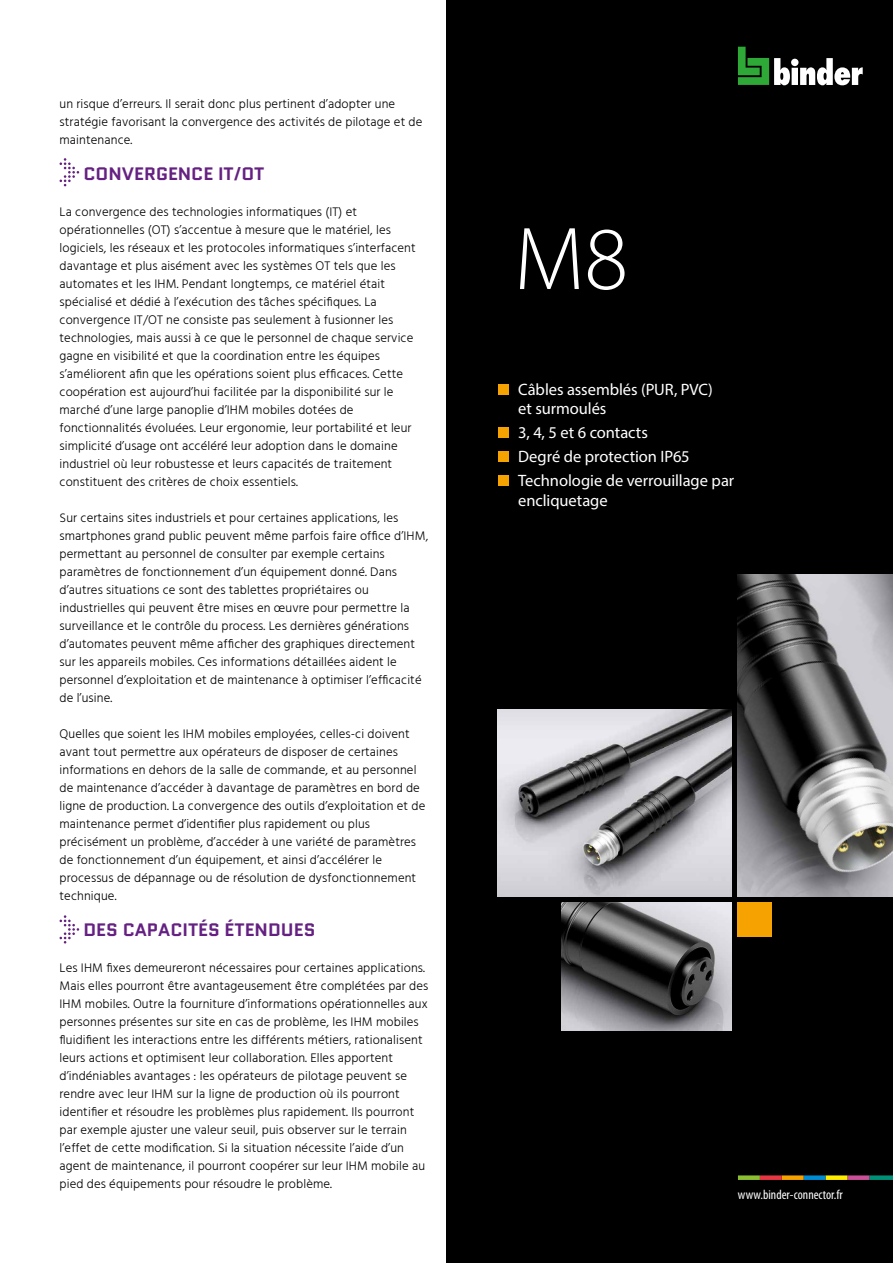
<style>
.page{position:relative;width:893px;height:1263px;background:#fff}
.page>*{position:absolute;margin:0;border:0;box-sizing:border-box;transform-origin:0 0}
.t1{font:300 90px "Myriad Pro";color:#fff}
.INTER{font:700 18px "Quantico";color:#652182}
.t2{font:16.5px/24px "Myriad Pro";letter-spacing:-.005em;color:#fff}
.t3{font:condensed 13.35px "Myriad Pro";color:#fff}
.Corps{font:300 12.75px/18px "Hind Guntur";letter-spacing:.01em;color:#000}
</style>
<div class="page">
<svg style="left:60px;top:158px;width:19px;height:28px"></svg>
<svg style="left:60px;top:915px;width:19px;height:28px"></svg>
<div style="left:446px;top:0;width:447px;height:1263px;background:#000"></div>
<img style="left:498px;top:710px;width:234px;height:187px">
<div style="left:738px;top:902px;width:34px;height:34px;background:#f6a200"></div>
<img style="left:562px;top:902px;width:170px;height:128px">
<img style="left:738px;top:575px;width:155px;height:322px">
<div style="left:869px;top:1175px;width:24px;height:5px;background:#009077"></div>
<div style="left:847px;top:1175px;width:22px;height:5px;background:#ca5097"></div>
<div style="left:825px;top:1175px;width:22px;height:5px;background:#ffec00"></div>
<div style="left:804px;top:1175px;width:21px;height:5px;background:#008cd3"></div>
<div style="left:782px;top:1175px;width:22px;height:5px;background:#f6a200"></div>
<div style="left:760px;top:1175px;width:22px;height:5px;background:#e73743"></div>
<div style="left:738px;top:1175px;width:22px;height:5px;background:#8cbf32"></div>
<svg style="left:738px;top:47px;width:125px;height:38px"></svg>
<div style="left:498px;top:384px;width:11px;height:10px;background:#f6a200"></div>
<div style="left:498px;top:427px;width:11px;height:11px;background:#f6a200"></div>
<div style="left:498px;top:475px;width:11px;height:11px;background:#f6a200"></div>
<div style="left:498px;top:451px;width:11px;height:11px;background:#f6a200"></div>
<p class="Corps" style="left:60px;top:95px;width:364px">un risque d’erreurs. Il serait donc plus pertinent d’adopter une stratégie favorisant la convergence des activités de pilotage et de maintenance.</p>
<p class="INTER" style="left:83px;top:161px;width:182px">CONVERGENCE IT/OT</p>
<p class="Corps" style="left:60px;top:203px;width:358px">La convergence des technologies informatiques (IT) et opérationnelles (OT) s’accentue à mesure que le matériel, les logiciels, les réseaux et les protocoles informatiques s’interfacent davantage et plus aisément avec les systèmes OT tels que les automates et les IHM. Pendant longtemps, ce matériel était spécialisé et dédié à l’exécution des tâches spécifiques. La convergence IT/OT ne consiste pas seulement à fusionner les technologies, mais aussi à ce que le personnel de chaque service gagne en visibilité et que la coordination entre les équipes s’améliorent afin que les opérations soient plus efficaces. Cette coopération est aujourd’hui facilitée par la disponibilité sur le marché d’une large panoplie d’IHM mobiles dotées de fonctionnalités évoluées. Leur ergonomie, leur portabilité et leur simplicité d’usage ont accéléré leur adoption dans le domaine industriel où leur robustesse et leurs capacités de traitement constituent des critères de choix essentiels.</p>
<p class="Corps" style="left:60px;top:509px;width:370px">Sur certains sites industriels et pour certaines applications, les smartphones grand public peuvent même parfois faire office d’IHM, permettant au personnel de consulter par exemple certains paramètres de fonctionnement d’un équipement donné. Dans d’autres situations ce sont des tablettes propriétaires ou industrielles qui peuvent être mises en œuvre pour permettre la surveillance et le contrôle du process. Les dernières générations d’automates peuvent même afficher des graphiques directement sur les appareils mobiles. Ces informations détaillées aident le personnel d’exploitation et de maintenance à optimiser l’efficacité de l’usine.</p>
<p class="Corps" style="left:60px;top:725px;width:367px">Quelles que soient les IHM mobiles employées, celles-ci doivent avant tout permettre aux opérateurs de disposer de certaines informations en dehors de la salle de commande, et au personnel de maintenance d’accéder à davantage de paramètres en bord de ligne de production. La convergence des outils d’exploitation et de maintenance permet d’identifier plus rapidement ou plus précisément un problème, d’accéder à une variété de paramètres de fonctionnement d’un équipement, et ainsi d’accélérer le processus de dépannage ou de résolution de dysfonctionnement technique.</p>
<p class="INTER" style="left:83px;top:917px;width:234px">DES CAPACITÉS ÉTENDUES</p>
<p class="Corps" style="left:60px;top:959px;width:370px">Les IHM fixes demeureront nécessaires pour certaines applications.<br>Mais elles pourront être avantageusement être complétées par des IHM mobiles. Outre la fourniture d’informations opérationnelles aux personnes présentes sur site en cas de problème, les IHM mobiles fluidifient les interactions entre les différents métiers, rationalisent leurs actions et optimisent leur collaboration. Elles apportent d’indéniables avantages : les opérateurs de pilotage peuvent se rendre avec leur IHM sur la ligne de production où ils pourront identifier et résoudre les problèmes plus rapidement. Ils pourront par exemple ajuster une valeur seuil, puis observer sur le terrain l’effet de cette modification. Si la situation nécessite l’aide d’un agent de maintenance, il pourront coopérer sur leur IHM mobile au pied des équipements pour résoudre le problème.</p>
<p class="t1" style="left:514px;top:210px;width:115px">M8</p>
<p class="t2" style="left:518px;top:379px;width:196px;line-height:19.5px">Câbles assemblés (PUR, PVC) et surmoulés</p>
<p class="t2" style="left:518px;top:421px;width:218px">3, 4, 5 et 6 contacts<br>Degré de protection IP65<br>Technologie de verrouillage par</p>
<p class="t2" style="left:518px;top:488px;width:91px">encliquetage</p>
<p class="t3" style="left:738px;top:1187px;width:106px">www.binder-connector.fr</p>
</div>
